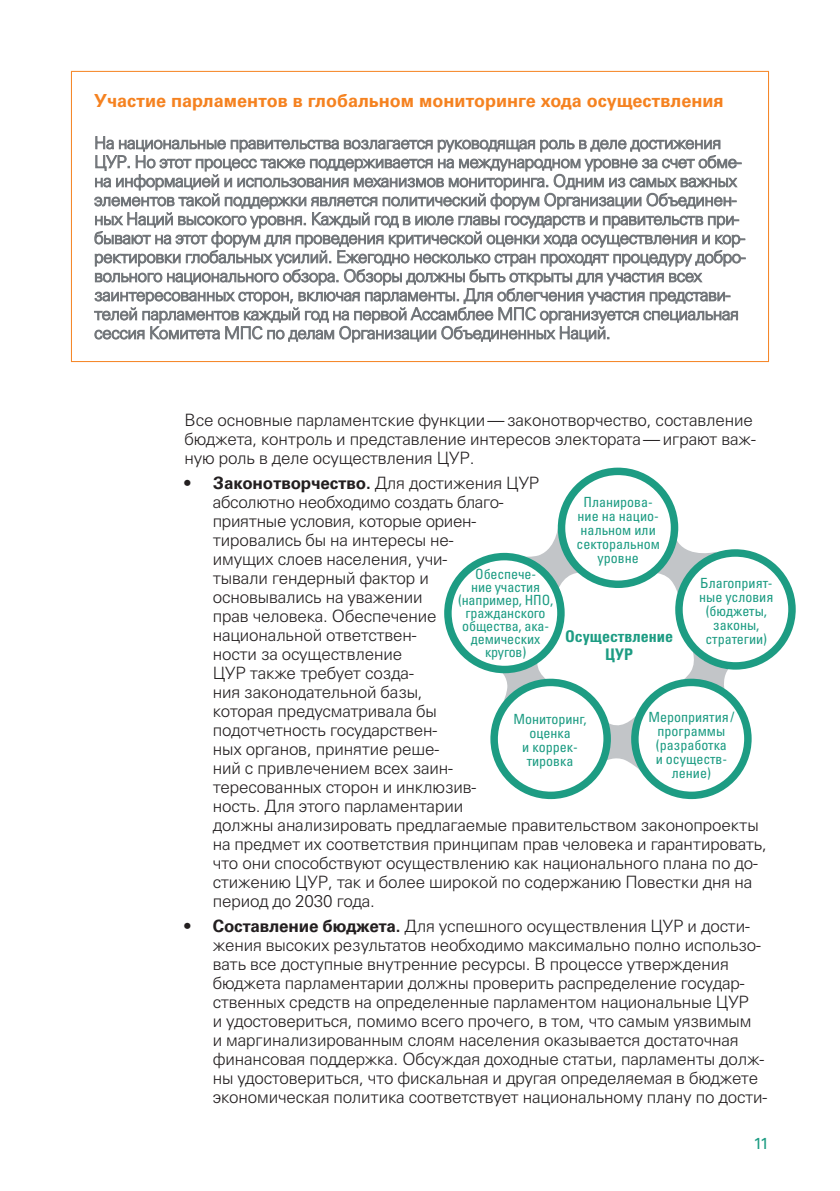
<style>
.page{position:relative;width:840px;height:1191px;background:#fff}
.page>*{position:absolute;margin:0;border:0;box-sizing:border-box;transform-origin:0 0}
.t1{font:700 18px "Univers LTCYR 65";color:#f58220}
.t2{font:300 17px/19px "Univers LTCYR 45";letter-spacing:-.01em;color:#231f20}
.t3{font:700 17px "Univers LTCYR 65";letter-spacing:-.01em;color:#231f20}
.t4{font:16px/18px "Univers LTCYR 67 Bold Cond";color:#1d9c83;text-align:center}
.t5{font:16px "Univers LTCYR 55 Roman";color:#1d9c83}
.t6{font:condensed 14px/14px "Univers LTCYR 57";color:#1d9c83;text-align:center}
.s1{font-family:"Univers LTCYR 45";font-weight:300}
.s2{font-family:"Univers LTCYR 65";font-weight:700}
</style>
<div class="page">
<hr style="left:71px;top:71px;width:697px;height:1px;background:#f58220">
<hr style="left:71px;top:72px;width:1px;height:289px;background:#f58220">
<hr style="left:767px;top:72px;width:1px;height:289px;background:#f58220">
<hr style="left:71px;top:361px;width:697px;height:1px;background:#f58220">
<svg style="left:94px;top:136px;width:651px;height:206px"></svg>
<svg style="left:480px;top:630px;width:82px;height:67px"></svg>
<svg style="left:597px;top:707px;width:40px;height:70px"></svg>
<svg style="left:685px;top:654px;width:64px;height:54px"></svg>
<svg style="left:635px;top:519px;width:79px;height:72px"></svg>
<svg style="left:526px;top:533px;width:71px;height:74px"></svg>
<svg style="left:489px;top:678px;width:122px;height:121px;background:#31a48e"></svg>
<div style="left:497px;top:686px;width:106px;height:106px;background:#fff;border-radius:50%"></div>
<div style="left:630px;top:678px;width:121px;height:121px;background:#1d9c83;border-radius:50%"></div>
<div style="left:638px;top:686px;width:106px;height:106px;background:#fff;border-radius:50%"></div>
<div style="left:674px;top:549px;width:121px;height:121px;background:#1d9c83;border-radius:50%"></div>
<div style="left:682px;top:556px;width:106px;height:106px;background:#fff;border-radius:50%"></div>
<div style="left:557px;top:467px;width:121px;height:121px;background:#1d9c83;border-radius:50%"></div>
<div style="left:564px;top:475px;width:106px;height:106px;background:#fff;border-radius:50%"></div>
<div style="left:443px;top:552px;width:121px;height:121px;background:#1d9c83;border-radius:50%"></div>
<div style="left:451px;top:560px;width:106px;height:106px;background:#fff;border-radius:50%"></div>
<p class="t1" style="left:94px;top:88px;width:630px">Участие парламентов в глобальном мониторинге хода осуществления</p>
<p class="t2" style="left:184px;top:410px;width:572px">Все основные парламентские функции— законотворчество, составление бюджета, контроль и представление интересов электората— играют важ&shy;ную роль в деле осуществления ЦУР.</p>
<p class="t3" style="left:184px;top:471px;width:356px">• Законотворчество. <span class="s1">Для достижения ЦУР</span></p>
<p class="t2" style="left:213px;top:492px;width:555px">абсолютно необходимо создать благо-<br>приятные условия, которые ориен-<br>тировались бы на интересы не-<br>имущих слоев населения, учи-<br>тывали гендерный фактор и<br>основывались на уважении<br>прав человека. Обеспечение<br>национальной ответствен-<br>ности за осуществление<br>ЦУР также требует созда-<br>ния законодательной базы,<br>которая предусматривала бы<br>подотчетность государствен-<br>ных органов, принятие реше-<br>ний с привлечением всех заин-<br>тересованных сторон и инклюзив-<br>ность. Для этого парламентарии<br>должны анализировать предлагаемые правительством законопроекты на предмет их соответствия принципам прав человека и гарантировать, что они способствуют осуществлению как национального плана по до&shy;стижению ЦУР, так и более широкой по содержанию Повестки дня на период до 2030 года.</p>
<p class="t2" style="left:213px;top:915px;width:555px;text-indent:-28px"><span class="s2">• Составление бюджета.</span> Для успешного осуществления ЦУР и дости&shy;жения высоких результатов необходимо максимально полно использо&shy;вать все доступные внутренние ресурсы. В процессе утверждения бюджета парламентарии должны проверить распределение государ&shy;ственных средств на определенные парламентом национальные ЦУР<br>и удостовериться, помимо всего прочего, в том, что самым уязвимым<br>и маргинализированным слоям населения оказывается достаточная финансовая поддержка. Обсуждая доходные статьи, парламенты долж&shy;ны удостовериться, что фискальная и другая определяемая в бюджете экономическая политика соответствует национальному плану по дости-</p>
<p class="t6" style="left:576px;top:494px;width:85px">Планирова&shy;ние на нацио&shy;нальном или секторальном уровне</p>
<p class="t6" style="left:457px;top:567px;width:97px;line-height:13px">Обеспече-<br>ние участия (например, НПО, гражданского общества, ака&shy;демических кругов)</p>
<p class="t6" style="left:698px;top:576px;width:76px">Благоприят&shy;ные условия (бюджеты, законы, стратегии)</p>
<p class="t4" style="left:564px;top:627px;width:109px">Осуществление<br>ЦУР</p>
<p class="t6" style="left:648px;top:710px;width:87px">Мероприятия / программы (разработка<br>и осуществ&shy;ление)</p>
<p class="t6" style="left:513px;top:711px;width:75px">Мониторинг, оценка<br>и коррек&shy;тировка</p>
<p class="t5" style="left:753px;top:1132px;width:17px">11</p>
</div>
